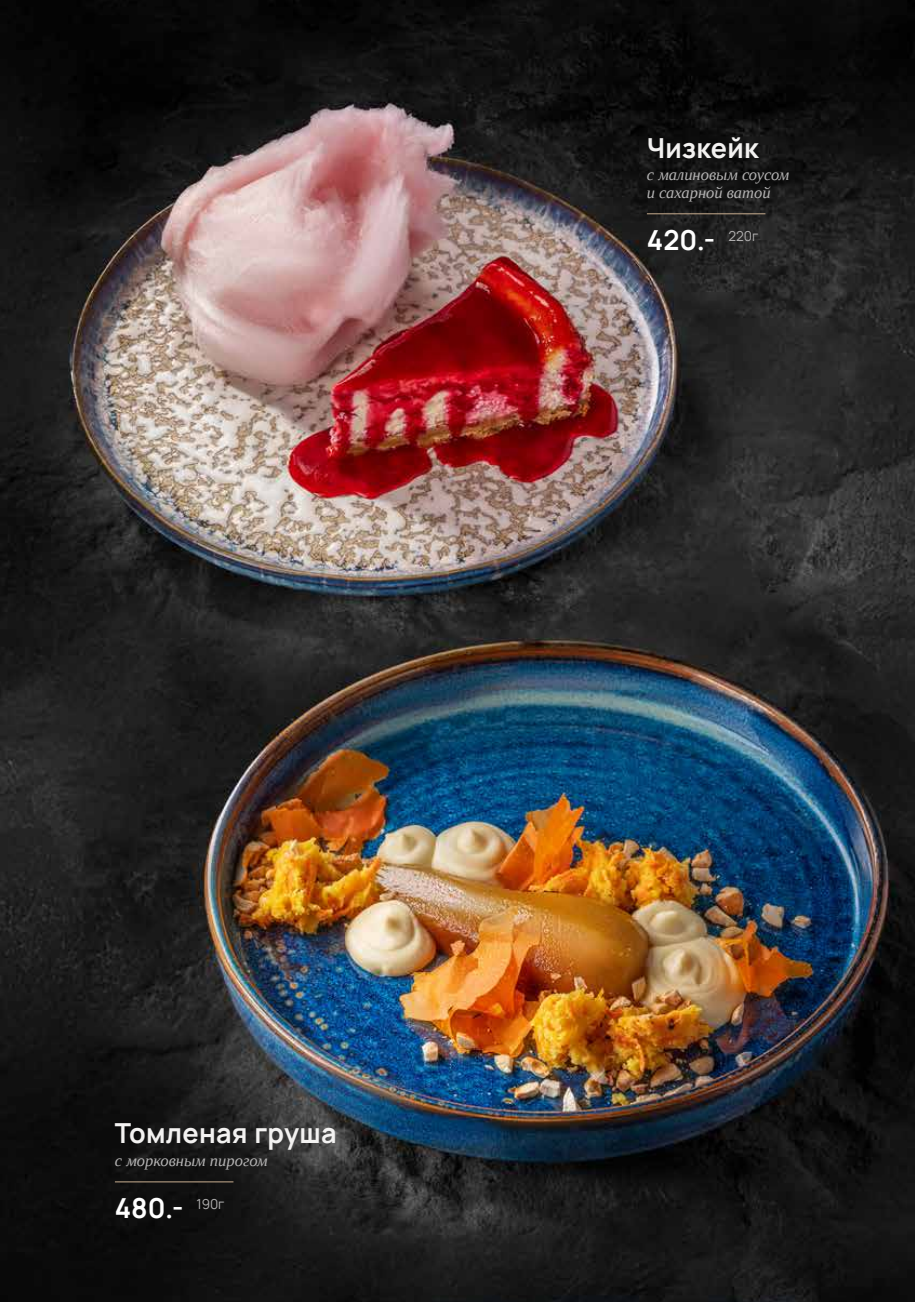
<style>
.page{position:relative;width:915px;height:1302px;background:#fff}
.page>*{position:absolute;margin:0;border:0;box-sizing:border-box;transform-origin:0 0}
.t1{font:700 27px "Hauora";letter-spacing:.01em;color:#f3f2f1}
.t2{font:700 27px "Hauora";color:#fff}
.t3{font:italic 16.5px/18px "Liberation Serif";color:#b3b2b2}
.t4{font:13.5px "Hauora";color:#b3b2b2}
</style>
<div class="page">
<img style="left:0;top:0;width:914px;height:1301px">
<hr style="left:646px;top:213px;width:119px;height:1px;background:#b59d82">
<hr style="left:115px;top:1181px;width:118px;height:1px;background:#b59d82">
<h1 class="t1" style="left:646px;top:125px;width:113px">Чизкейк</h1>
<p class="t3" style="left:646px;top:165px;width:144px">с малиновым соусом и сахарной ватой</p>
<h1 class="t2" style="left:646px;top:217px;width:70px">420.-</h1>
<p class="t4" style="left:728px;top:226px;width:31px">220г</p>
<h1 class="t1" style="left:115px;top:1110px;width:223px">Томленая груша</h1>
<p class="t3" style="left:115px;top:1151px;width:154px">с морковным пирогом</p>
<h1 class="t2" style="left:115px;top:1185px;width:70px">480.-</h1>
<p class="t4" style="left:196px;top:1193px;width:30px">190г</p>
</div>
